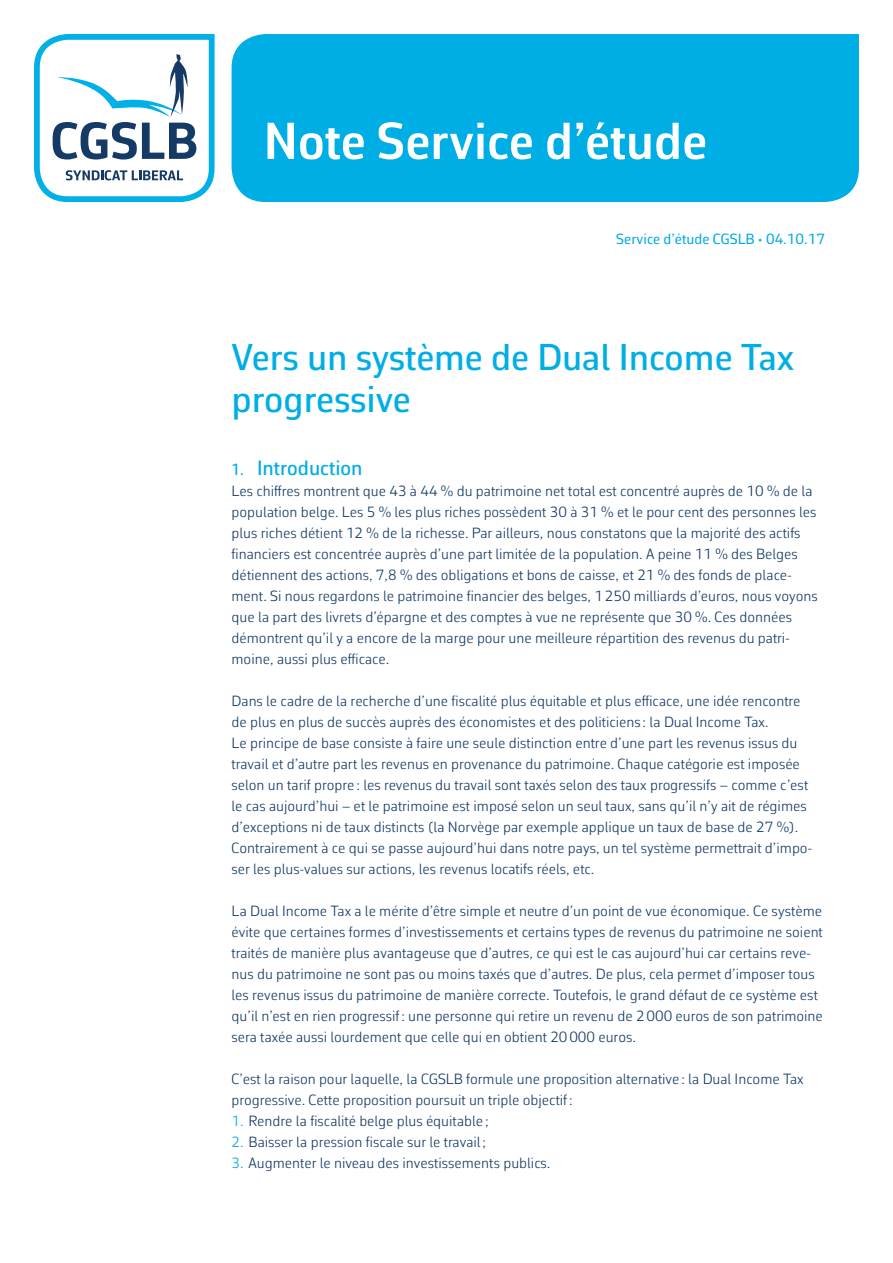
<style>
.page{position:relative;width:893px;height:1263px;background:#fff}
.page>*{position:absolute;margin:0;border:0;box-sizing:border-box;transform-origin:0 0}
.titel_bedrijf_sector{font:600 52.5px "Corbeau Pro";color:#fff}
.titel_1{font:500 37.8px/42px "Corbeau Pro";color:#00aee6}
.titel_2{font:500 21px "Corbeau Pro";color:#00aee6}
.body{font:300 15px/21px "Corbeau Pro";color:#143a65}
.opsomming_1_-_cijfer{font:300 15px "Corbeau Pro";color:#143a65}
.body-2{font:15px "Corbeau Pro";color:#00abe5}
.s1{font-family:"Corbeau Con Pro";font-size:16.5px}
.s2{color:#00abe5}
</style>
<div class="page">
<svg style="left:34px;top:34px;width:181px;height:168px"></svg>
<div style="left:232px;top:34px;width:627px;height:168px;background:#00aee6"></div>
<p class="titel_bedrijf_sector" style="left:264px;top:106px;width:445px">Note Service d’étude</p>
<p class="body-2" style="left:616px;top:229px;width:210px">Service d’étude CGSLB • 04.10.17</p>
<p class="titel_1" style="left:232px;top:336px;width:564px">Vers un système de Dual Income Tax progressive</p>
<p class="titel_2" style="left:232px;top:454px;width:132px"><span class="s1">1.</span> Introduction</p>
<p class="body" style="left:232px;top:480px;width:588px">Les chiffres montrent que 43 à 44 % du patrimoine net total est concentré auprès de 10 % de la population belge. Les 5 % les plus riches possèdent 30 à 31 % et le pour cent des personnes les plus riches détient 12 % de la richesse. Par ailleurs, nous constatons que la majorité des actifs financiers est concentrée auprès d’une part limitée de la population. A peine 11 % des Belges détiennent des actions, 7,8 % des obligations et bons de caisse, et 21 % des fonds de place&shy;ment. Si nous regardons le patrimoine financier des belges, 1250 milliards d’euros, nous voyons que la part des livrets d’épargne et des comptes à vue ne représente que 30 %. Ces données démontrent qu’il y a encore de la marge pour une meilleure répartition des revenus du patri&shy;moine, aussi plus efficace.</p>
<p class="body" style="left:232px;top:690px;width:582px">Dans le cadre de la recherche d’une fiscalité plus équitable et plus efficace, une idée rencontre de plus en plus de succès auprès des économistes et des politiciens : la Dual Income Tax.<br>Le principe de base consiste à faire une seule distinction entre d’une part les revenus issus du travail et d’autre part les revenus en provenance du patrimoine. Chaque catégorie est imposée selon un tarif propre : les revenus du travail sont taxés selon des taux progressifs – comme c’est le cas aujourd’hui – et le patrimoine est imposé selon un seul taux, sans qu’il n’y ait de régimes d’exceptions ni de taux distincts (la Norvège par exemple applique un taux de base de 27 %).<br>Contrairement à ce qui se passe aujourd’hui dans notre pays, un tel système permettrait d’impo&shy;ser les plus-values sur actions, les revenus locatifs réels, etc.</p>
<p class="body" style="left:232px;top:900px;width:593px">La Dual Income Tax a le mérite d’être simple et neutre d’un point de vue économique. Ce système évite que certaines formes d’investissements et certains types de revenus du patrimoine ne soient traités de manière plus avantageuse que d’autres, ce qui est le cas aujourd’hui car certains reve&shy;nus du patrimoine ne sont pas ou moins taxés que d’autres. De plus, cela permet d’imposer tous les revenus issus du patrimoine de manière correcte. Toutefois, le grand défaut de ce système est qu’il n’est en rien progressif: une personne qui retire un revenu de 2000 euros de son patrimoine sera taxée aussi lourdement que celle qui en obtient 20000 euros.</p>
<p class="body" style="left:232px;top:1068px;width:574px">C’est la raison pour laquelle, la CGSLB formule une proposition alternative : la Dual Income Tax progressive. Cette proposition poursuit un triple objectif:</p>
<p class="opsomming_1_-_cijfer" style="left:232px;top:1111px;width:259px"><span class="s2">1.</span> Rendre la fiscalité belge plus équitable ;</p>
<p class="opsomming_1_-_cijfer" style="left:232px;top:1132px;width:256px"><span class="s2">2.</span> Baisser la pression fiscale sur le travail ;</p>
<p class="opsomming_1_-_cijfer" style="left:232px;top:1153px;width:320px"><span class="s2">3.</span> Augmenter le niveau des investissements publics.</p>
</div>
